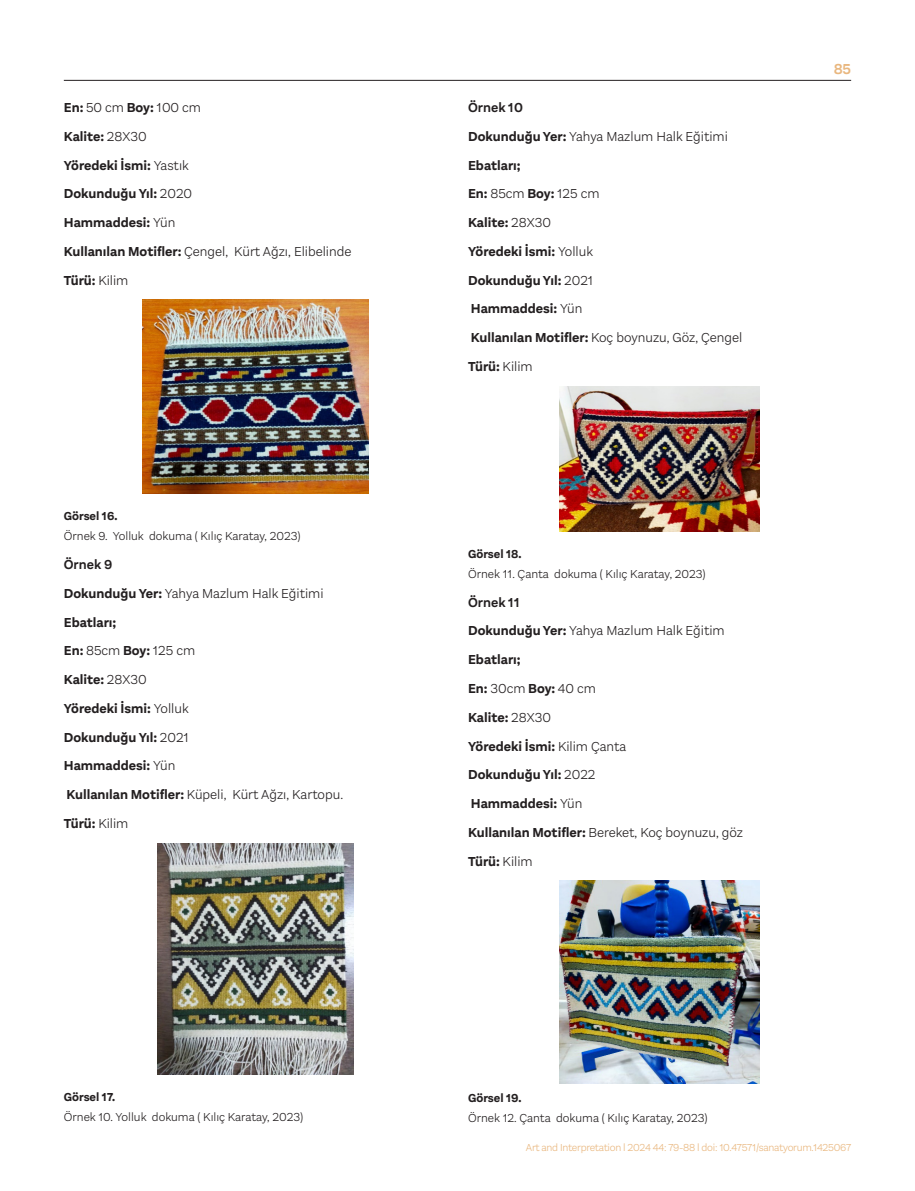
<style>
.page{position:relative;width:915px;height:1191px;background:#fff}
.page>*{position:absolute;margin:0;border:0;box-sizing:border-box;transform-origin:0 0}
.t1{font:600 15px "Aestetico";color:#e9b77f}
.t2{font:300 13.5px "Aestetico";color:#231f20}
.t3{font:700 13.5px "Aestetico";color:#231f20}
.t4{font:600 13.5px "Aestetico";color:#231f20}
.t5{font:300 12px "Aestetico";color:#231f20}
.t6{font:700 12px "Aestetico";color:#231f20}
.t7{font:300 10.5px "Aestetico";letter-spacing:-.025em;color:#e9b77f}
.s1{font-weight:700}
.s2{font-weight:300}
</style>
<div class="page">
<hr style="left:64px;top:80px;width:786px;height:1px;background:#231f20">
<img style="left:142px;top:300px;width:226px;height:193px">
<img style="left:157px;top:843px;width:196px;height:231px">
<img style="left:559px;top:386px;width:200px;height:145px">
<img style="left:559px;top:880px;width:200px;height:204px">
<p class="t2" style="left:64px;top:100px;width:139px"><span class="s1">En:</span> 50 cm <span class="s1">Boy:</span> 100 cm</p>
<p class="t3" style="left:64px;top:128px;width:84px">Kalite: <span class="s2">28X30</span></p>
<p class="t3" style="left:64px;top:157px;width:126px">Yöredeki İsmi: <span class="s2">Yastık</span></p>
<p class="t3" style="left:64px;top:186px;width:130px">Dokunduğu Yıl: <span class="s2">2020</span></p>
<p class="t3" style="left:64px;top:214px;width:113px">Hammaddesi: <span class="s2">Yün</span></p>
<p class="t2" style="left:64px;top:244px;width:289px"><span class="s1">Kullanılan Motifler:</span> Çengel, Kürt Ağzı, Elibelinde</p>
<p class="t3" style="left:64px;top:272px;width:66px">Türü: <span class="s2">Kilim</span></p>
<p class="t6" style="left:64px;top:509px;width:55px">Görsel 16.</p>
<p class="t5" style="left:64px;top:529px;width:238px">Örnek 9. Yolluk dokuma ( Kılıç Karatay, 2023)</p>
<p class="t4" style="left:64px;top:556px;width:50px">Örnek 9</p>
<p class="t2" style="left:64px;top:586px;width:261px"><span class="s1">Dokunduğu Yer:</span> Yahya Mazlum Halk Eğitimi</p>
<p class="t3" style="left:64px;top:614px;width:54px">Ebatları;</p>
<p class="t2" style="left:64px;top:643px;width:133px"><span class="s1">En:</span> 85cm <span class="s1">Boy:</span> 125 cm</p>
<p class="t3" style="left:64px;top:671px;width:84px">Kalite: <span class="s2">28X30</span></p>
<p class="t3" style="left:64px;top:700px;width:126px">Yöredeki İsmi: <span class="s2">Yolluk</span></p>
<p class="t3" style="left:64px;top:729px;width:127px">Dokunduğu Yıl: <span class="s2">2021</span></p>
<p class="t3" style="left:64px;top:758px;width:113px">Hammaddesi: <span class="s2">Yün</span></p>
<p class="t2" style="left:66px;top:787px;width:278px"><span class="s1">Kullanılan Motifler:</span> Küpeli, Kürt Ağzı, Kartopu.</p>
<p class="t3" style="left:64px;top:815px;width:66px">Türü: <span class="s2">Kilim</span></p>
<p class="t6" style="left:64px;top:1089px;width:53px">Görsel 17.</p>
<p class="t5" style="left:64px;top:1110px;width:241px">Örnek 10. Yolluk dokuma ( Kılıç Karatay, 2023)</p>
<p class="t4" style="left:468px;top:100px;width:56px">Örnek 10</p>
<p class="t2" style="left:468px;top:129px;width:261px"><span class="s1">Dokunduğu Yer:</span> Yahya Mazlum Halk Eğitimi</p>
<p class="t3" style="left:468px;top:157px;width:54px">Ebatları;</p>
<p class="t2" style="left:468px;top:186px;width:133px"><span class="s1">En:</span> 85cm <span class="s1">Boy:</span> 125 cm</p>
<p class="t3" style="left:468px;top:214px;width:84px">Kalite: <span class="s2">28X30</span></p>
<p class="t3" style="left:468px;top:243px;width:126px">Yöredeki İsmi: <span class="s2">Yolluk</span></p>
<p class="t3" style="left:468px;top:272px;width:127px">Dokunduğu Yıl: <span class="s2">2021</span></p>
<p class="t3" style="left:470px;top:301px;width:113px">Hammaddesi: <span class="s2">Yün</span></p>
<p class="t2" style="left:470px;top:330px;width:273px"><span class="s1">Kullanılan Motifler:</span> Koç boynuzu, Göz, Çengel</p>
<p class="t3" style="left:468px;top:358px;width:66px">Türü: <span class="s2">Kilim</span></p>
<p class="t6" style="left:468px;top:546px;width:55px">Görsel 18.</p>
<p class="t5" style="left:468px;top:567px;width:239px">Örnek 11. Çanta dokuma ( Kılıç Karatay, 2023)</p>
<p class="t4" style="left:468px;top:594px;width:53px">Örnek 11</p>
<p class="t2" style="left:468px;top:623px;width:258px"><span class="s1">Dokunduğu Yer:</span> Yahya Mazlum Halk Eğitim</p>
<p class="t3" style="left:468px;top:651px;width:54px">Ebatları;</p>
<p class="t2" style="left:468px;top:681px;width:129px"><span class="s1">En:</span> 30cm <span class="s1">Boy:</span> 40 cm</p>
<p class="t3" style="left:468px;top:709px;width:84px">Kalite: <span class="s2">28X30</span></p>
<p class="t3" style="left:468px;top:738px;width:160px">Yöredeki İsmi: <span class="s2">Kilim Çanta</span></p>
<p class="t3" style="left:468px;top:766px;width:129px">Dokunduğu Yıl: <span class="s2">2022</span></p>
<p class="t3" style="left:470px;top:795px;width:113px">Hammaddesi: <span class="s2">Yün</span></p>
<p class="t2" style="left:468px;top:824px;width:276px"><span class="s1">Kullanılan Motifler:</span> Bereket, Koç boynuzu, göz</p>
<p class="t3" style="left:468px;top:853px;width:66px">Türü: <span class="s2">Kilim</span></p>
<p class="t6" style="left:468px;top:1090px;width:55px">Görsel 19.</p>
<p class="t5" style="left:468px;top:1111px;width:241px">Örnek 12. Çanta dokuma ( Kılıç Karatay, 2023)</p>
<p class="t1" style="left:833px;top:60px;width:19px">85</p>
<p class="t7" style="left:525px;top:1141px;width:326px">Art and Interpretation l 2024 44: 79-88 l doi: 10.47571/sanatyorum.1425067</p>
</div>
